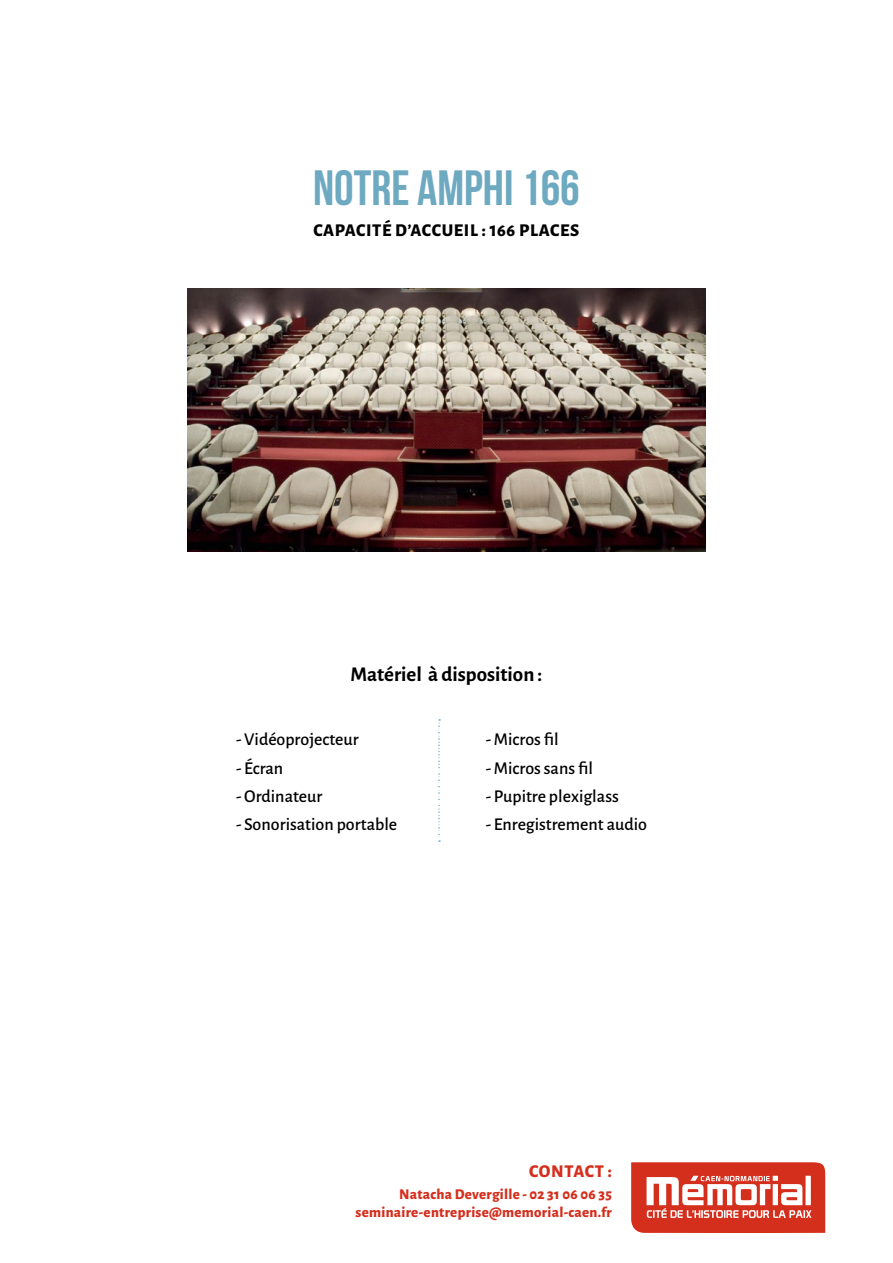
<style>
.page{position:relative;width:893px;height:1263px;background:#fff}
.page>*{position:absolute;margin:0;border:0;box-sizing:border-box;transform-origin:0 0}
.t1{font:49.5px "Bebas Neue";color:#6da9c0}
.t2{font:700 21px "Alegreya Sans";color:#000}
.t3{font:500 18px "Alegreya Sans";color:#000}
.t4{font:800 18px "Alegreya Sans";letter-spacing:.035em;color:#000}
.t5{font:800 18px "Alegreya Sans";letter-spacing:.035em;color:#d42e1c}
.t6{font:800 14.85px/17.9px "Alegreya Sans";letter-spacing:.02em;color:#d42e1c;text-align:right}
</style>
<div class="page">
<img style="left:188px;top:288px;width:517px;height:264px">
<svg style="left:438px;top:719px;width:2px;height:123px"></svg>
<svg style="left:631px;top:1162px;width:194px;height:71px"></svg>
<h1 class="t1" style="left:313px;top:161px;width:268px">NOTRE AMPHI 166</h1>
<p class="t4" style="left:313px;top:216px;width:268px">CAPACITÉ D’ACCUEIL : 166 PLACES</p>
<p class="t2" style="left:351px;top:659px;width:193px">Matériel à disposition :</p>
<p class="t3" style="left:236px;top:727px;width:124px">- Vidéoprojecteur</p>
<p class="t3" style="left:236px;top:755px;width:49px">- Écran</p>
<p class="t3" style="left:236px;top:783px;width:88px">- Ordinateur</p>
<p class="t3" style="left:236px;top:812px;width:163px">- Sonorisation portable</p>
<p class="t3" style="left:486px;top:727px;width:74px">- Micros fil</p>
<p class="t3" style="left:486px;top:755px;width:109px">- Micros sans fil</p>
<p class="t3" style="left:486px;top:783px;width:135px">- Pupitre plexiglass</p>
<p class="t3" style="left:486px;top:812px;width:163px">- Enregistrement audio</p>
<p class="t5" style="left:529px;top:1157px;width:84px">CONTACT :</p>
<p class="t6" style="left:356px;top:1184px;width:258px">Natacha Devergille - 02 31 06 06 35 seminaire-entreprise@memorial-caen.fr</p>
</div>
